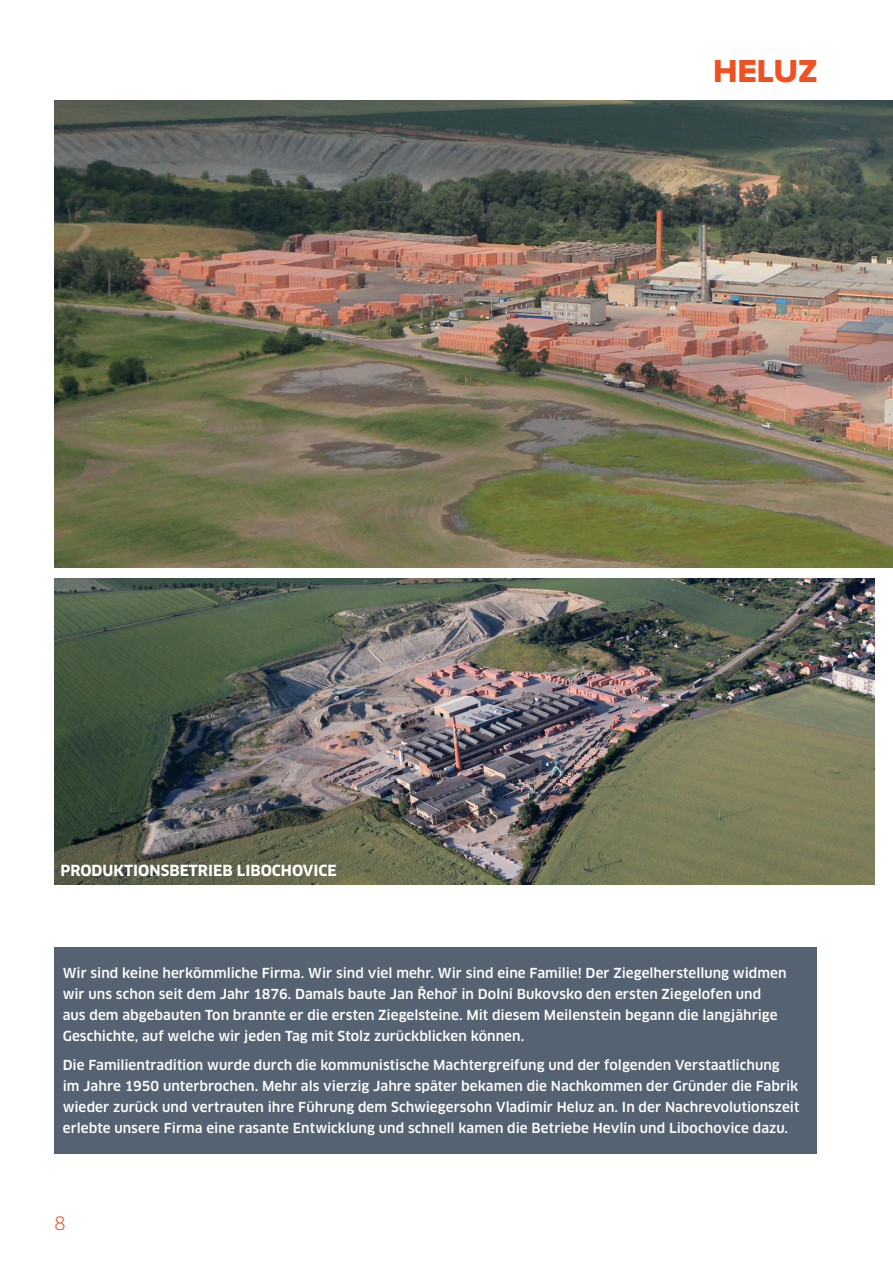
<style>
.page{position:relative;width:893px;height:1263px;background:#fff}
.page>*{position:absolute;margin:0;border:0;box-sizing:border-box;transform-origin:0 0}
.t1{font:33px "Proxima Nova Extrabld";color:#f15122}
.t2{font:18px "Clan";color:#f15122}
.t3{font:700 15px "Clan";color:#fff}
.t4{font:500 13.5px/21px "Clan";letter-spacing:.005em;color:#fff}
</style>
<div class="page">
<img style="left:54px;top:101px;width:839px;height:466px">
<img style="left:54px;top:578px;width:820px;height:307px">
<div style="left:54px;top:947px;width:762px;height:206px;background:#556271"></div>
<p class="t3" style="left:60px;top:861px;width:278px">PRODUKTIONSBETRIEB LIBOCHOVICE</p>
<h1 class="t1" style="left:713px;top:56px;width:106px">HELUZ</h1>
<p class="t4" style="left:63px;top:962px;width:725px">Wir sind keine herkömmliche Firma. Wir sind viel mehr. Wir sind eine Familie! Der Ziegelherstellung widmen wir uns schon seit dem Jahr 1876. Damals baute Jan Řehoř in Dolní Bukovsko den ersten Ziegelofen und aus dem abgebauten Ton brannte er die ersten Ziegelsteine. Mit diesem Meilenstein begann die langjährige Geschichte, auf welche wir jeden Tag mit Stolz zurückblicken können.</p>
<p class="t4" style="left:63px;top:1054px;width:738px">Die Familientradition wurde durch die kommunistische Machtergreifung und der folgenden Verstaatlichung im Jahre 1950 unterbrochen. Mehr als vierzig Jahre später bekamen die Nachkommen der Gründer die Fabrik wieder zurück und vertrauten ihre Führung dem Schwiegersohn Vladimír Heluz an. In der Nachrevolutionszeit erlebte unsere Firma eine rasante Entwicklung und schnell kamen die Betriebe Hevlín und Libochovice dazu.</p>
<h2 class="t2" style="left:54px;top:1213px;width:13px">8</h2>
</div>
